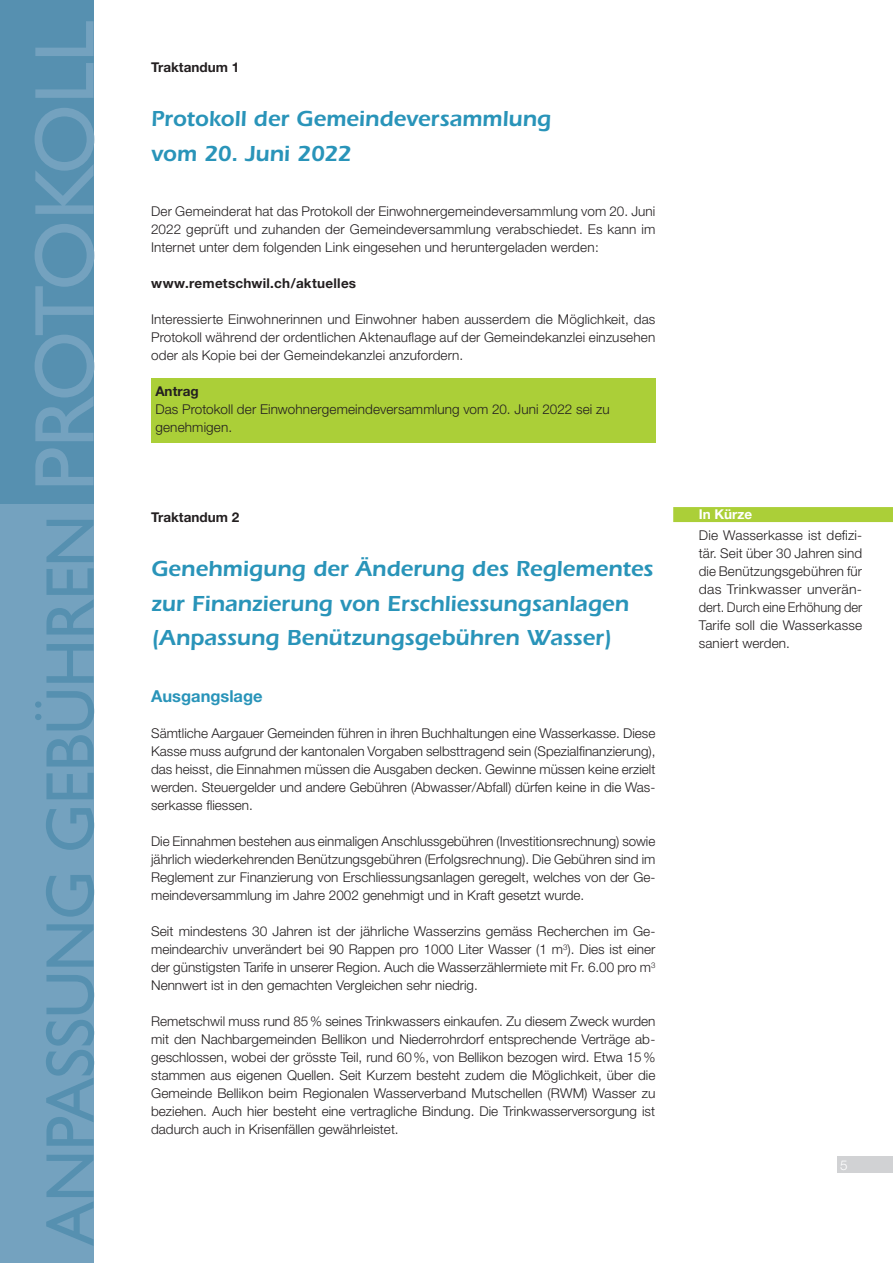
<style>
.page{position:relative;width:893px;height:1263px;background:#fff}
.page>*{position:absolute;margin:0;border:0;box-sizing:border-box;transform-origin:0 0}
.t1{font:85.35px "Gill Sans";letter-spacing:-.035em;color:#74a2bf}
.t2{font:69px "Gill Sans";letter-spacing:-.01em;color:#5690b0}
.t3{font:600 22.5px/34.5px "Itc Eras";letter-spacing:-.005em;color:#2994b9}
.t4{font:700 16.5px "Helvetica Neue";color:#2994b9}
.t5{font:300 13.5px/18px "Helvetica Neue";color:#231f20;text-align:justify}
.t6{font:700 13.5px "Helvetica Neue";color:#231f20}
.t7{font:700 13.5px "Helvetica Neue";letter-spacing:.02em;color:#231f20}
.t8{font:700 13.5px "Helvetica Neue";color:#fff}
.t9{font:300 13.5px "Helvetica Neue";color:#fff}
</style>
<div class="page">
<div style="left:0;top:0;width:94px;height:522px;background:#5690b0"></div>
<div style="left:0;top:504px;width:94px;height:759px;background:#74a2bf"></div>
<div style="left:151px;top:378px;width:504px;height:64px;background:#abcf38"></div>
<div style="left:673px;top:507px;width:220px;height:15px;background:#abcf38"></div>
<div style="left:837px;top:1156px;width:56px;height:17px;background:#d1d2d4"></div>
<h1 class="t1" style="left:16px;top:491px;width:472px;rotate:-90deg">PROTOKOLL</h1>
<h2 class="t2" style="left:31px;top:1246px;width:733px;rotate:-90deg">ANPASSUNG GEBÜHREN</h2>
<p class="t6" style="left:151px;top:59px;width:90px">Traktandum 1</p>
<h3 class="t3" style="left:151px;top:101px;width:402px">Protokoll der Gemeindeversammlung vom 20. Juni 2022</h3>
<p class="t5" style="left:151px;top:202px;width:506px">Der Gemeinderat hat das Protokoll der Einwohnergemeindeversammlung vom 20. Juni 2022 geprüft und zuhanden der Gemeindeversammlung verabschiedet. Es kann im Internet unter dem folgenden Link eingesehen und heruntergeladen werden:</p>
<p class="t7" style="left:151px;top:275px;width:207px">www.remetschwil.ch/aktuelles</p>
<p class="t5" style="left:151px;top:310px;width:506px">Interessierte Einwohnerinnen und Einwohner haben ausserdem die Möglichkeit, das Protokoll während der ordentlichen Aktenauflage auf der Gemeindekanzlei einzusehen oder als Kopie bei der Gemeindekanzlei anzufordern.</p>
<p class="t6" style="left:155px;top:383px;width:45px">Antrag</p>
<p class="t5" style="left:155px;top:400px;width:456px">Das Protokoll der Einwohnergemeindeversammlung vom 20. Juni 2022 sei zu genehmigen.</p>
<p class="t6" style="left:151px;top:509px;width:90px">Traktandum 2</p>
<h3 class="t3" style="left:151px;top:551px;width:504px">Genehmigung der Änderung des Reglementes zur Finanzierung von Erschliessungsanlagen (Anpassung Benützungsgebühren Wasser)</h3>
<p class="t4" style="left:151px;top:686px;width:113px">Ausgangslage</p>
<p class="t5" style="left:151px;top:724px;width:506px">Sämtliche Aargauer Gemeinden führen in ihren Buchhaltungen eine Wasserkasse. Diese Kasse muss aufgrund der kantonalen Vorgaben selbsttragend sein (Spezialfinanzierung), das heisst, die Einnahmen müssen die Ausgaben decken. Gewinne müssen keine erzielt werden. Steuergelder und andere Gebühren (Abwasser/Abfall) dürfen keine in die Was&shy;serkasse fliessen.</p>
<p class="t5" style="left:151px;top:832px;width:506px">Die Einnahmen bestehen aus einmaligen Anschlussgebühren (Investitionsrechnung) sowie jährlich wiederkehrenden Benützungsgebühren (Erfolgsrechnung). Die Gebühren sind im Reglement zur Finanzierung von Erschliessungsanlagen geregelt, welches von der Ge&shy;meindeversammlung im Jahre 2002 genehmigt und in Kraft gesetzt wurde.</p>
<p class="t5" style="left:151px;top:922px;width:506px">Seit mindestens 30 Jahren ist der jährliche Wasserzins gemäss Recherchen im Ge&shy;meindearchiv unverändert bei 90 Rappen pro 1000 Liter Wasser (1 m<sup>3</sup>). Dies ist einer der günstigsten Tarife in unserer Region. Auch die Wasserzählermiete mit Fr. 6.00 pro m<sup>3<br></sup>Nennwert ist in den gemachten Vergleichen sehr niedrig.</p>
<p class="t5" style="left:151px;top:1012px;width:506px">Remetschwil muss rund 85% seines Trinkwassers einkaufen. Zu diesem Zweck wurden mit den Nachbargemeinden Bellikon und Niederrohrdorf entsprechende Verträge ab&shy;geschlossen, wobei der grösste Teil, rund 60%, von Bellikon bezogen wird. Etwa 15% stammen aus eigenen Quellen. Seit Kurzem besteht zudem die Möglichkeit, über die Gemeinde Bellikon beim Regionalen Wasserverband Mutschellen (RWM) Wasser zu beziehen. Auch hier besteht eine vertragliche Bindung. Die Trinkwasserversorgung ist dadurch auch in Krisenfällen gewährleistet.</p>
<p class="t8" style="left:699px;top:506px;width:55px">In Kürze</p>
<p class="t5" style="left:699px;top:526px;width:165px">Die Wasserkasse ist defizi&shy;tär. Seit über 30 Jahren sind die Benützungsgebühren für das Trinkwasser unverän&shy;dert. Durch eine Erhöhung der Tarife soll die Wasserkasse saniert werden.</p>
<p class="t9" style="left:840px;top:1157px;width:9px">5</p>
</div>
